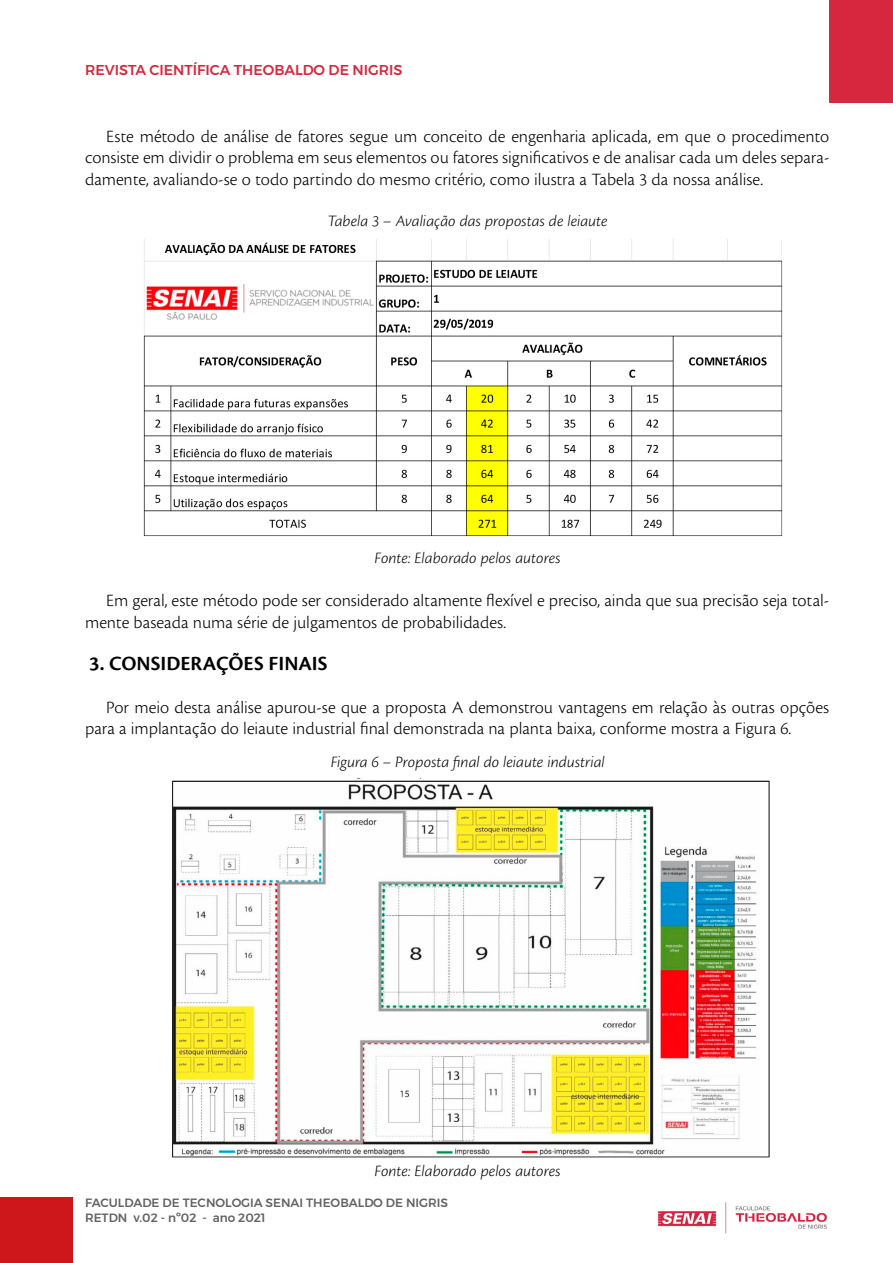
<style>
.page{position:relative;width:893px;height:1263px;background:#fff}
.page>*{position:absolute;margin:0;border:0;box-sizing:border-box;transform-origin:0 0}
.t1{font:21px "Cronos Pro Semibold Capt";color:#000}
.t2{font:18px/21.6px "Cronos Pro Lt Capt";color:#000}
.t3{font:16.5px "Cronos Pro Lt Capt It";letter-spacing:-.005em;color:#000}
.t4{font:500 14.25px "Montserrat";color:#d7273e}
.t5{font:500 12px/14.4px "Montserrat";color:#646363}
</style>
<div class="page">
<div style="left:0;top:1198px;width:72px;height:65px;background:#cd171a"></div>
<div style="left:829px;top:0;width:64px;height:102px;background:#d7273e"></div>
<img style="left:658px;top:1202px;width:169px;height:32px">
<img style="left:143px;top:239px;width:640px;height:298px">
<img style="left:172px;top:778px;width:598px;height:380px">
<p class="t4" style="left:85px;top:58px;width:319px">REVISTA CIENTÍFICA THEOBALDO DE NIGRIS</p>
<p class="t2" style="left:85px;top:125px;width:746px;text-align:justify;text-indent:21px">Este método de análise de fatores segue um conceito de engenharia aplicada, em que o procedimento consiste em dividir o problema em seus elementos ou fatores significativos e de analisar cada um deles separa&shy;damente, avaliando-se o todo partindo do mesmo critério, como ilustra a Tabela 3 da nossa análise.</p>
<p class="t3" style="left:328px;top:212px;width:281px">Tabela 3 – Avaliação das propostas de leiaute</p>
<p class="t3" style="left:375px;top:548px;width:188px">Fonte: Elaborado pelos autores</p>
<p class="t2" style="left:85px;top:590px;width:746px;text-indent:21px">Em geral, este método pode ser considerado altamente flexível e preciso, ainda que sua precisão seja total&shy;mente baseada numa série de julgamentos de probabilidades.</p>
<p class="t1" style="left:89px;top:651px;width:240px">3. CONSIDERAÇÕES FINAIS</p>
<p class="t2" style="left:85px;top:696px;width:746px;text-indent:21px">Por meio desta análise apurou-se que a proposta A demonstrou vantagens em relação às outras opções para a implantação do leiaute industrial final demonstrada na planta baixa, conforme mostra a Figura 6.</p>
<p class="t3" style="left:331px;top:752px;width:276px">Figura 6 – Proposta final do leiaute industrial</p>
<p class="t3" style="left:375px;top:1161px;width:188px">Fonte: Elaborado pelos autores</p>
<p class="t5" style="left:85px;top:1196px;width:365px">FACULDADE DE TECNOLOGIA SENAI THEOBALDO DE NIGRIS<br>RETDN v.02 - nº02 - ano 2021</p>
</div>
